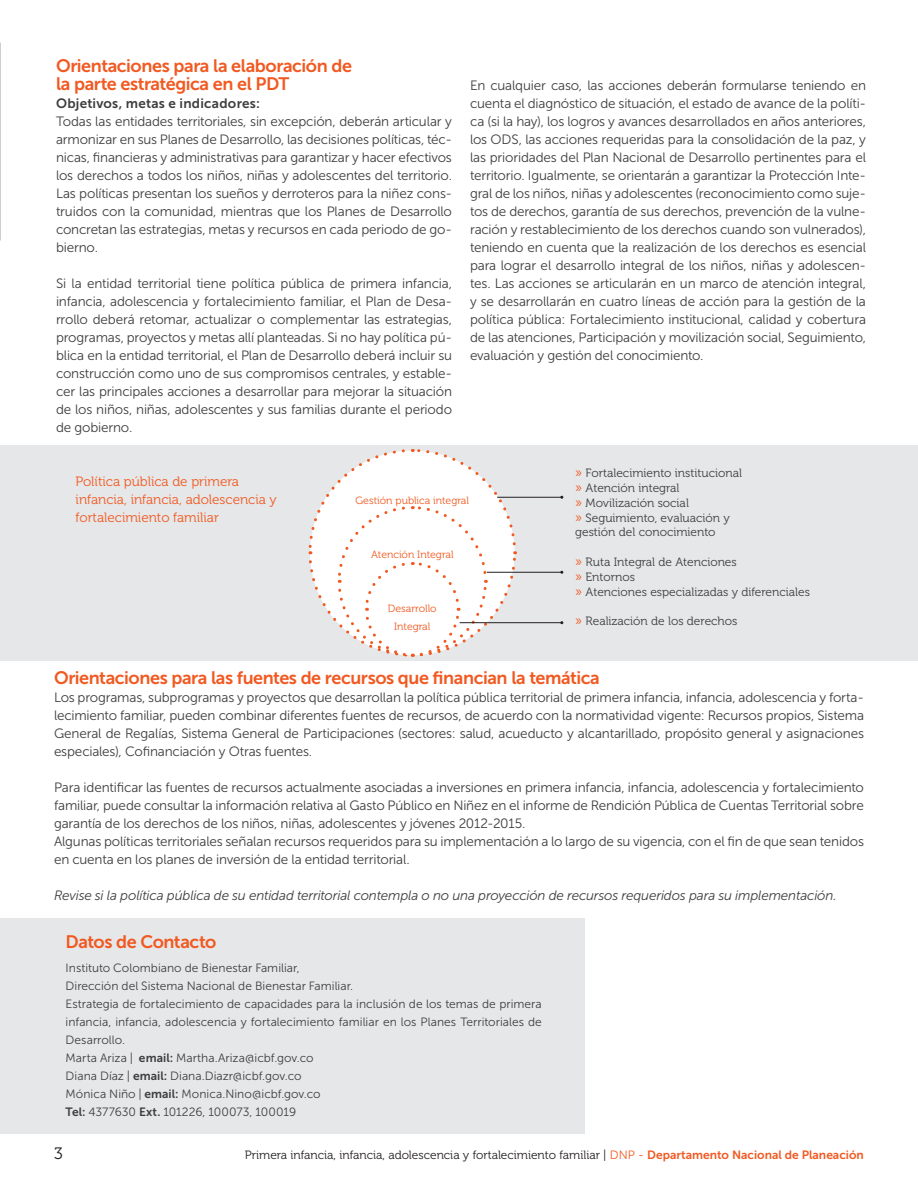
<style>
.page{position:relative;width:918px;height:1188px;background:#fff}
.page>*{position:absolute;margin:0;border:0;box-sizing:border-box;transform-origin:0 0}
.Titulo_de_Texto{font:18px "Museo Sans 700";letter-spacing:-.025em;color:#f15921}
.Texto{font:16.5px "Museo 300";color:#231f20}
.Texto-2{font:13.5px/18px "Museo Sans 300";letter-spacing:-.015em;color:#3e3e3f;text-align:justify}
.Texto-3{font:italic 13.5px "Museo Sans 300";letter-spacing:-.015em;color:#3e3e3f}
.Subtitulo{font:13.5px "Museo 300";color:#f15921}
.Texto-4{font:13.5px "Museo Sans 700";letter-spacing:.02em;color:#3e3e3f}
.Texto-5{font:12px/18px "Museo Sans 300";color:#3e3e3f;text-align:justify}
.Subtitulo-2{font:12px "Museo 300";color:#3e3e3f}
.t1{font:12px "Museo 300";color:#231f20}
.Subtitulo-3{font:10.5px "Museo 300";color:#f15921}
.s1{font-family:"Museo Sans 300";font-size:13.5px;color:#f15921}
.s2{font-family:"Museo Sans 700"}
.s3{font-family:"Museo Sans 300"}
.s4{font-family:"Museo Sans 300";color:#f15921}
.s5{font-family:"Museo Sans 700";color:#f15921}
</style>
<div class="page">
<div style="left:0;top:918px;width:585px;height:216px;background:#e6e7e9"></div>
<div style="left:0;top:445px;width:918px;height:216px;background:#e6e7e9"></div>
<svg style="left:308px;top:449px;width:210px;height:208px"></svg>
<hr style="left:497px;top:497px;width:65px;height:1px;background:#231f20">
<hr style="left:487px;top:572px;width:75px;height:1px;background:#231f20">
<hr style="left:460px;top:622px;width:102px;height:1px;background:#231f20">
<p class="Titulo_de_Texto" style="left:56px;top:56px;width:298px">Orientaciones para la elaboración de</p>
<p class="Titulo_de_Texto" style="left:56px;top:74px;width:235px">la parte estratégica en el PDT</p>
<p class="Texto-4" style="left:56px;top:96px;width:206px">Objetivos, metas e indicadores:</p>
<p class="Texto-2" style="left:56px;top:112px;width:398px">Todas las entidades territoriales, sin excepción, deberán articular y armonizar en sus Planes de Desarrollo, las decisiones políticas, téc&shy;nicas, financieras y administrativas para garantizar y hacer efectivos los derechos a todos los niños, niñas y adolescentes del territorio.<br>Las políticas presentan los sueños y derroteros para la niñez cons&shy;truidos con la comunidad, mientras que los Planes de Desarrollo concretan las estrategias, metas y recursos en cada periodo de go&shy;bierno.</p>
<p class="Texto-2" style="left:56px;top:274px;width:398px">Si la entidad territorial tiene política pública de primera infancia, infancia, adolescencia y fortalecimiento familiar, el Plan de Desa&shy;rrollo deberá retomar, actualizar o complementar las estrategias, programas, proyectos y metas allí planteadas. Si no hay política pú&shy;blica en la entidad territorial, el Plan de Desarrollo deberá incluir su construcción como uno de sus compromisos centrales, y estable&shy;cer las principales acciones a desarrollar para mejorar la situación de los niños, niñas, adolescentes y sus familias durante el periodo de gobierno.</p>
<p class="Texto-2" style="left:470px;top:76px;width:398px">En cualquier caso, las acciones deberán formularse teniendo en cuenta el diagnóstico de situación, el estado de avance de la políti&shy;ca (si la hay), los logros y avances desarrollados en años anteriores, los ODS, las acciones requeridas para la consolidación de la paz, y las prioridades del Plan Nacional de Desarrollo pertinentes para el territorio. Igualmente, se orientarán a garantizar la Protección Inte&shy;gral de los niños, niñas y adolescentes (reconocimiento como suje&shy;tos de derechos, garantía de sus derechos, prevención de la vulne&shy;ración y restablecimiento de los derechos cuando son vulnerados), teniendo en cuenta que la realización de los derechos es esencial para lograr el desarrollo integral de los niños, niñas y adolescen&shy;tes. Las acciones se articularán en un marco de atención integral, y se desarrollarán en cuatro líneas de acción para la gestión de la política pública: Fortalecimiento institucional, calidad y cobertura de las atenciones, Participación y movilización social, Seguimiento, evaluación y gestión del conocimiento.</p>
<p class="Subtitulo" style="left:76px;top:474px;width:165px">Política pública de primera</p>
<p class="Subtitulo" style="left:76px;top:492px;width:203px">infancia, infancia, adolescencia y</p>
<p class="Subtitulo" style="left:76px;top:510px;width:145px">fortalecimiento familiar</p>
<p class="Subtitulo-3" style="left:356px;top:495px;width:115px">Gestión publica integral</p>
<p class="Subtitulo-3" style="left:371px;top:549px;width:84px">Atención Integral</p>
<p class="Subtitulo-3" style="left:388px;top:603px;width:50px">Desarrollo</p>
<p class="Subtitulo-3" style="left:394px;top:621px;width:38px">Integral</p>
<p class="Subtitulo-2" style="left:575px;top:466px;width:168px"><span class="s1">»</span> Fortalecimiento institucional</p>
<p class="Subtitulo-2" style="left:575px;top:481px;width:106px"><span class="s1">»</span> Atención integral</p>
<p class="Subtitulo-2" style="left:575px;top:496px;width:115px"><span class="s1">»</span> Movilización social</p>
<p class="Subtitulo-2" style="left:575px;top:511px;width:156px"><span class="s1">»</span> Seguimiento, evaluación y</p>
<p class="Subtitulo-2" style="left:575px;top:526px;width:142px">gestión del conocimiento</p>
<p class="Subtitulo-2" style="left:575px;top:555px;width:163px"><span class="s1">»</span> Ruta Integral de Atenciones</p>
<p class="Subtitulo-2" style="left:575px;top:570px;width:61px"><span class="s1">»</span> Entornos</p>
<p class="Subtitulo-2" style="left:575px;top:585px;width:236px"><span class="s1">»</span> Atenciones especializadas y diferenciales</p>
<p class="Subtitulo-2" style="left:575px;top:615px;width:164px"><span class="s1">»</span> Realización de los derechos</p>
<p class="Titulo_de_Texto" style="left:54px;top:668px;width:547px">Orientaciones para las fuentes de recursos que financian la temática</p>
<p class="Texto-2" style="left:54px;top:688px;width:812px">Los programas, subprogramas y proyectos que desarrollan la política pública territorial de primera infancia, infancia, adolescencia y forta&shy;lecimiento familiar, pueden combinar diferentes fuentes de recursos, de acuerdo con la normatividad vigente: Recursos propios, Sistema General de Regalías, Sistema General de Participaciones (sectores: salud, acueducto y alcantarillado, propósito general y asignaciones especiales), Cofinanciación y Otras fuentes.</p>
<p class="Texto-2" style="left:54px;top:778px;width:811px">Para identificar las fuentes de recursos actualmente asociadas a inversiones en primera infancia, infancia, adolescencia y fortalecimiento familiar, puede consultar la información relativa al Gasto Público en Niñez en el informe de Rendición Pública de Cuentas Territorial sobre garantía de los derechos de los niños, niñas, adolescentes y jóvenes 2012-2015.</p>
<p class="Texto-2" style="left:54px;top:832px;width:812px">Algunas políticas territoriales señalan recursos requeridos para su implementación a lo largo de su vigencia, con el fin de que sean tenidos en cuenta en los planes de inversión de la entidad territorial.</p>
<p class="Texto-3" style="left:54px;top:888px;width:784px">Revise si la política pública de su entidad territorial contempla o no una proyección de recursos requeridos para su implementación.</p>
<p class="Titulo_de_Texto" style="left:66px;top:932px;width:152px">Datos de Contacto</p>
<p class="Texto-5" style="left:66px;top:959px;width:236px">Instituto Colombiano de Bienestar Familiar,</p>
<p class="Texto-5" style="left:66px;top:977px;width:289px">Dirección del Sistema Nacional de Bienestar Familiar.</p>
<p class="Texto-5" style="left:66px;top:995px;width:478px">Estrategia de fortalecimiento de capacidades para la inclusión de los temas de primera infancia, infancia, adolescencia y fortalecimiento familiar en los Planes Territoriales de Desarrollo.</p>
<p class="Texto-5" style="left:66px;top:1049px;width:250px">Marta Ariza | <span class="s2">email:</span> Martha.Ariza@icbf.gov.co</p>
<p class="Texto-5" style="left:66px;top:1067px;width:237px">Diana Díaz | <span class="s2">email:</span> Diana.Diazr@icbf.gov.co</p>
<p class="Texto-5" style="left:66px;top:1085px;width:256px">Mónica Niño | <span class="s2">email:</span> Monica.Nino@icbf.gov.co</p>
<p class="Texto-5" style="left:66px;top:1103px;width:232px"><span class="s2">Tel:</span> 4377630 <span class="s2">Ext.</span> 101226, 100073, 100019</p>
<p class="Texto" style="left:54px;top:1145px;width:10px">3</p>
<p class="t1" style="left:245px;top:1149px;width:621px">Primera infancia, infancia, adolescencia y fortalecimiento familiar <span class="s3">|</span> <span class="s4">DNP -</span> <span class="s5">Departamento Nacional de Planeación</span></p>
</div>
